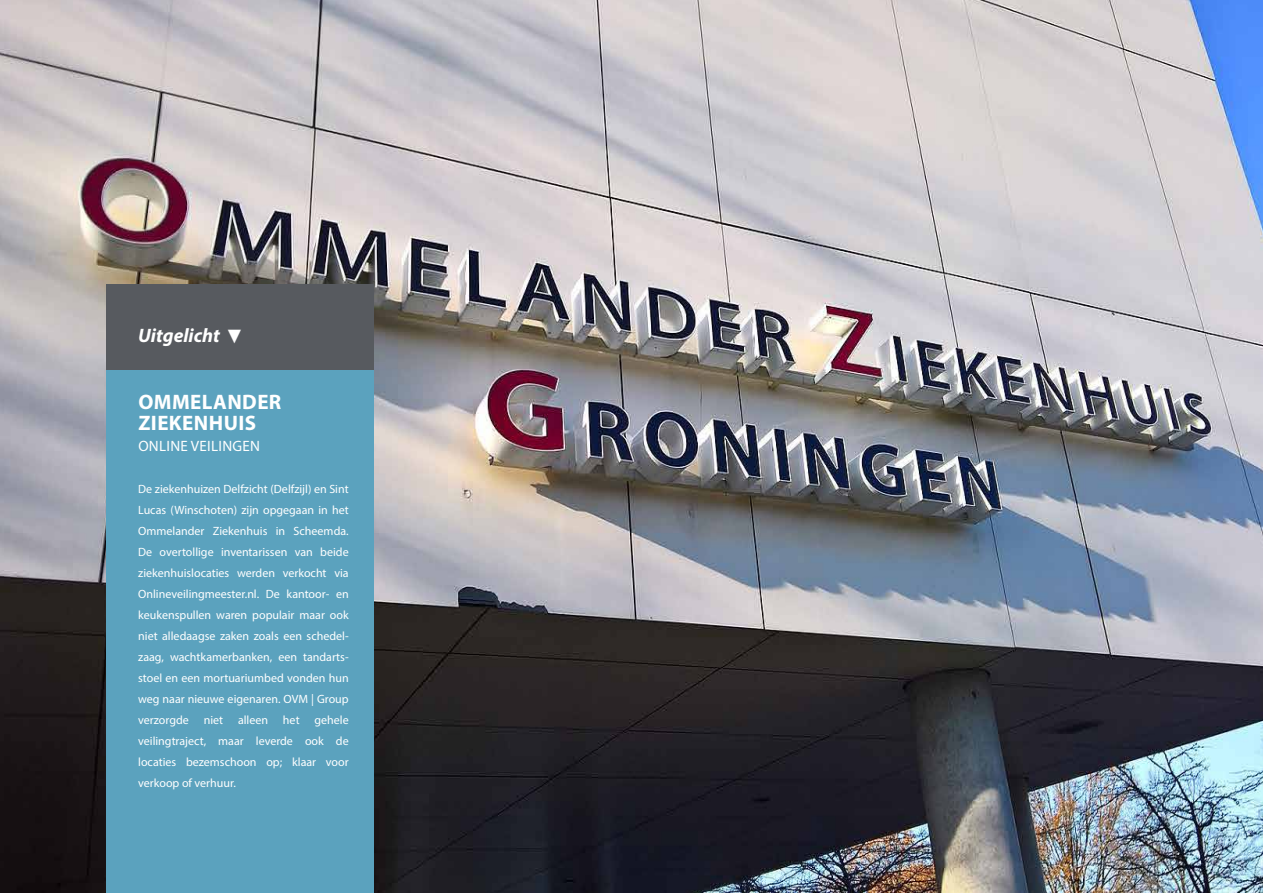
<style>
.page{position:relative;width:1263px;height:893px;background:#fff}
.page>*{position:absolute;margin:0;border:0;box-sizing:border-box;transform-origin:0 0}
.t1{font:700 21px/21px "Myriad Pro";letter-spacing:.02em;color:#fff}
.t2{font:italic 700 19.5px "Myriad Pro";color:#fff}
.t3{font:15px "Myriad Pro";letter-spacing:.02em;color:#fff}
.t4{font:12px/21px "Myriad Pro";color:#fff;text-align:justify}
.s1{font-family:"Source Sans Variable";font-weight:400;font-style:normal;font-size:16.5px}
</style>
<div class="page">
<img style="left:0;top:0;width:1263px;height:893px">
<div style="left:106px;top:370px;width:268px;height:523px;background:#5ba2be"></div>
<div style="left:106px;top:285px;width:268px;height:85px;background:#575a5f"></div>
<h2 class="t2" style="left:138px;top:323px;width:105px">Uitgelicht <span class="s1">▼</span></h2>
<h1 class="t1" style="left:138px;top:391px;width:144px">OMMELANDER<br>ZIEKENHUIS</h1>
<p class="t3" style="left:138px;top:437px;width:123px">ONLINE VEILINGEN</p>
<p class="t4" style="left:138px;top:478px;width:212px">De ziekenhuizen Delfzicht (Delfzijl) en Sint Lucas (Winschoten) zijn opgegaan in het Ommelander Ziekenhuis in Scheemda.<br>De overtollige inventarissen van beide ziekenhuislocaties werden verkocht via Onlineveilingmeester.nl. De kantoor- en keukenspullen waren populair maar ook niet alledaagse zaken zoals een schedel&shy;zaag, wachtkamerbanken, een tandarts&shy;stoel en een mortuariumbed vonden hun weg naar nieuwe eigenaren. OVM | Group verzorgde niet alleen het gehele veilingtraject, maar leverde ook de locaties bezemschoon op; klaar voor verkoop of verhuur.</p>
</div>
